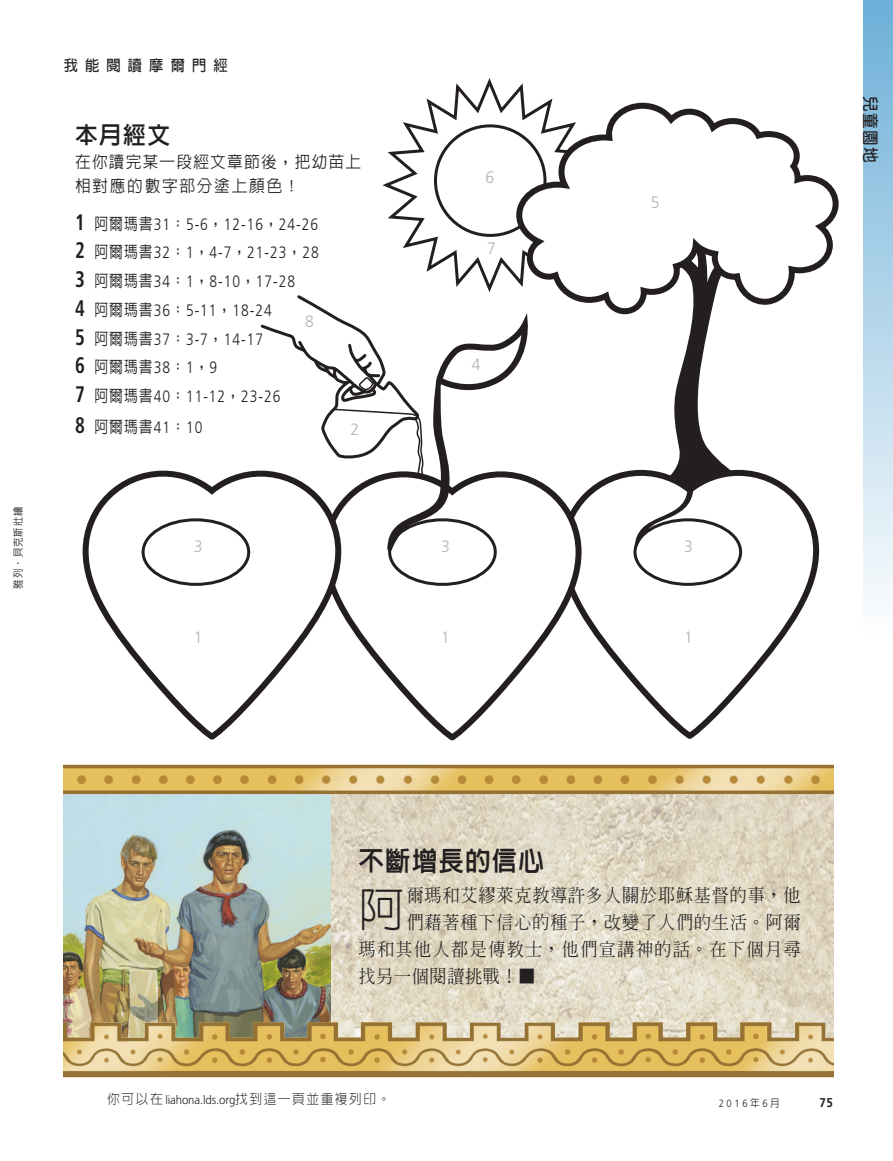
<style>
.page{position:relative;width:893px;height:1161px;background:#fff}
.page>*{position:absolute;margin:0;border:0;box-sizing:border-box;transform-origin:0 0}
.ARTCL_para_first_reg{font:300 46.8px "AR Hei B5";color:#231f20}
.t1{font:800 27px "AR Hei B5";letter-spacing:.04em;color:#231f20;scale:.95 1}
.t2{font:800 24px "AR Hei B5";color:#231f20;scale:.95 1}
.ARTCL_para_first_reg-2{font:500 18px "AR Ming B5";letter-spacing:.05em;color:#231f20;scale:.95 1}
.ARTCL_para_first_reg-3{font:500 18px "AR Ming B5";letter-spacing:.085em;color:#231f20;scale:.95 1}
.LISTnmbr-1_para__I_C{font:300 16.5px "Frutigerlds Lat";letter-spacing:.07em;color:#231f20;scale:.84 1}
.SIDE_para_LARGE{font:500 16.5px/24px "AR Hei B5";letter-spacing:.08em;color:#231f20;scale:.95 1}
.LISTnmbr-1_para__I_C-2{font:500 16.5px "AR Hei B5";letter-spacing:.07em;color:#231f20;scale:.84 1}
.FIGimg_para_numbers{font:300 16.5px "Frutigerlds Lat";color:#b2b3b7;scale:.95 1}
.Section_title__maste{font:700 16.5px "AR Yuan B5";color:#231f20;scale:.95 1}
.ARTCL_seriesTitle{font:700 15px "AR Hei B5";letter-spacing:.5em;color:#231f20;scale:.95 1}
.INFO_para_Frutiger{font:300 13.5px "AR Hei B5";letter-spacing:.11em;color:#231f20;scale:.95 1}
.Folio_R{font:700 12.75px "Frutigerlds Lat";color:#231f20;scale:.9 1}
.FIGimg-CRDT_para{font:500 10.5px "AR Hei B5";letter-spacing:.1em;color:#231f20;scale:.9 1}
.Folio_R-2{font:300 10.5px "Frutigerlds Lat";color:#231f20;scale:.9 1}
.s1{font-weight:700;font-stretch:condensed;font-size:22.5px}
.s2{font-family:"AR Hei B5";font-weight:500}
.s3{font-family:"Frutigerlds Lat";font-weight:700;font-stretch:condensed;font-size:22.5px}
.s4{font-family:"Frutigerlds Lat";font-weight:300}
.s5{font-family:"Frutigerlds Lat";font-size:12px}
</style>
<div class="page">
<div style="left:863px;top:0;width:30px;height:639px;background:linear-gradient(to bottom,#6cafd8,#fdfefe)"></div>
<svg style="left:382px;top:78px;width:171px;height:214px"></svg>
<div style="left:434px;top:124px;width:112px;height:113px;border:3px solid #231f20;border-radius:50%"></div>
<svg style="left:585px;top:479px;width:235px;height:260px"></svg>
<svg style="left:344px;top:477px;width:241px;height:264px"></svg>
<div style="left:388px;top:518px;width:109px;height:68px;border:3px solid #231f20;border-radius:50%"></div>
<div style="left:633px;top:518px;width:109px;height:68px;border:3px solid #231f20;border-radius:50%"></div>
<svg style="left:634px;top:492px;width:61px;height:58px"></svg>
<svg style="left:582px;top:317px;width:195px;height:175px"></svg>
<svg style="left:513px;top:100px;width:326px;height:217px"></svg>
<svg style="left:82px;top:470px;width:262px;height:270px"></svg>
<div style="left:142px;top:518px;width:108px;height:68px;border:3px solid #231f20;border-radius:50%"></div>
<svg style="left:259px;top:294px;width:272px;height:259px"></svg>
<img style="left:64px;top:764px;width:769px;height:314px">
<img style="left:64px;top:788px;width:266px;height:255px">
<p class="FIGimg-CRDT_para" style="left:13px;top:588px;width:93px;rotate:-90deg">雅列‧貝克斯壯繪</p>
<p class="ARTCL_seriesTitle" style="left:64px;top:58px;width:174px">我能閱讀摩爾門經</p>
<p class="t2" style="left:75px;top:123px;width:102px">本月經文</p>
<p class="SIDE_para_LARGE" style="left:75px;top:150px;width:303px">在你讀完某一段經文章節後，把幼苗上相對應的數字部分塗上顏色！</p>
<p class="LISTnmbr-1_para__I_C" style="left:75px;top:212px;width:291px"><span class="s1">1</span> <span class="s2">阿爾瑪書</span>31<span class="s2">：</span>5- 6<span class="s2">，</span>12- 16<span class="s2">，</span>24- 26</p>
<p class="LISTnmbr-1_para__I_C" style="left:75px;top:240px;width:292px"><span class="s1">2</span> <span class="s2">阿爾瑪書</span>32<span class="s2">：</span>1<span class="s2">，</span>4- 7<span class="s2">，</span>21- 23<span class="s2">，</span>28</p>
<p class="LISTnmbr-1_para__I_C" style="left:75px;top:269px;width:264px"><span class="s1">3</span> <span class="s2">阿爾瑪書</span>34<span class="s2">：</span>1<span class="s2">，</span>8- 10<span class="s2">，</span>17- 28</p>
<p class="LISTnmbr-1_para__I_C" style="left:75px;top:298px;width:236px"><span class="s1">4</span> <span class="s2">阿爾瑪書</span>36<span class="s2">：</span>5- 11<span class="s2">，</span>18- 24</p>
<p class="LISTnmbr-1_para__I_C" style="left:75px;top:327px;width:225px"><span class="s1">5</span> <span class="s2">阿爾瑪書</span>37<span class="s2">：</span>3- 7<span class="s2">，</span>14- 17</p>
<p class="LISTnmbr-1_para__I_C-2" style="left:75px;top:359px;width:171px"><span class="s3">6</span> 阿爾瑪書<span class="s4">38</span>：<span class="s4">1</span>，<span class="s4">9</span></p>
<p class="LISTnmbr-1_para__I_C" style="left:75px;top:384px;width:246px"><span class="s1">7</span> <span class="s2">阿爾瑪書</span>40<span class="s2">：</span>11- 12<span class="s2">，</span>23- 26</p>
<p class="LISTnmbr-1_para__I_C-2" style="left:75px;top:419px;width:153px"><span class="s3">8</span> 阿爾瑪書<span class="s4">41</span>：<span class="s4">10</span></p>
<p class="FIGimg_para_numbers" style="left:305px;top:309px;width:11px">8</p>
<p class="FIGimg_para_numbers" style="left:350px;top:417px;width:11px">2</p>
<p class="FIGimg_para_numbers" style="left:194px;top:535px;width:11px">3</p>
<p class="FIGimg_para_numbers" style="left:194px;top:625px;width:11px">1</p>
<p class="FIGimg_para_numbers" style="left:485px;top:165px;width:11px">6</p>
<p class="FIGimg_para_numbers" style="left:487px;top:236px;width:11px">7</p>
<p class="FIGimg_para_numbers" style="left:472px;top:352px;width:11px">4</p>
<p class="FIGimg_para_numbers" style="left:651px;top:190px;width:11px">5</p>
<p class="FIGimg_para_numbers" style="left:441px;top:535px;width:11px">3</p>
<p class="FIGimg_para_numbers" style="left:684px;top:535px;width:11px">3</p>
<p class="FIGimg_para_numbers" style="left:441px;top:625px;width:11px">1</p>
<p class="FIGimg_para_numbers" style="left:684px;top:625px;width:11px">1</p>
<p class="Section_title__maste" style="left:879px;top:96px;width:72px;rotate:90deg">兒童園地</p>
<p class="t1" style="left:358px;top:847px;width:197px">不斷增長的信心</p>
<p class="ARTCL_para_first_reg" style="left:358px;top:886px;width:47px">阿</p>
<p class="ARTCL_para_first_reg-2" style="left:407px;top:886px;width:416px">爾瑪和艾繆萊克教導許多人關於耶穌基督的事，他</p>
<p class="ARTCL_para_first_reg-2" style="left:407px;top:913px;width:416px">們藉著種下信心的種子，改變了人們的生活。阿爾</p>
<p class="ARTCL_para_first_reg-3" style="left:358px;top:940px;width:467px">瑪和其他人都是傳教士，他們宣講神的話。在下個月尋</p>
<p class="ARTCL_para_first_reg-2" style="left:358px;top:967px;width:188px">找另一個閱讀挑戰！■</p>
<p class="INFO_para_Frutiger" style="left:107px;top:1092px;width:300px">你可以在 <span class="s5">liahona.lds.org</span>找到這一頁並重複列印。</p>
<p class="Folio_R-2" style="left:719px;top:1095px;width:69px">2016<span class="s2">年</span>6<span class="s2">月</span></p>
<p class="Folio_R" style="left:820px;top:1092px;width:16px">75</p>
</div>
